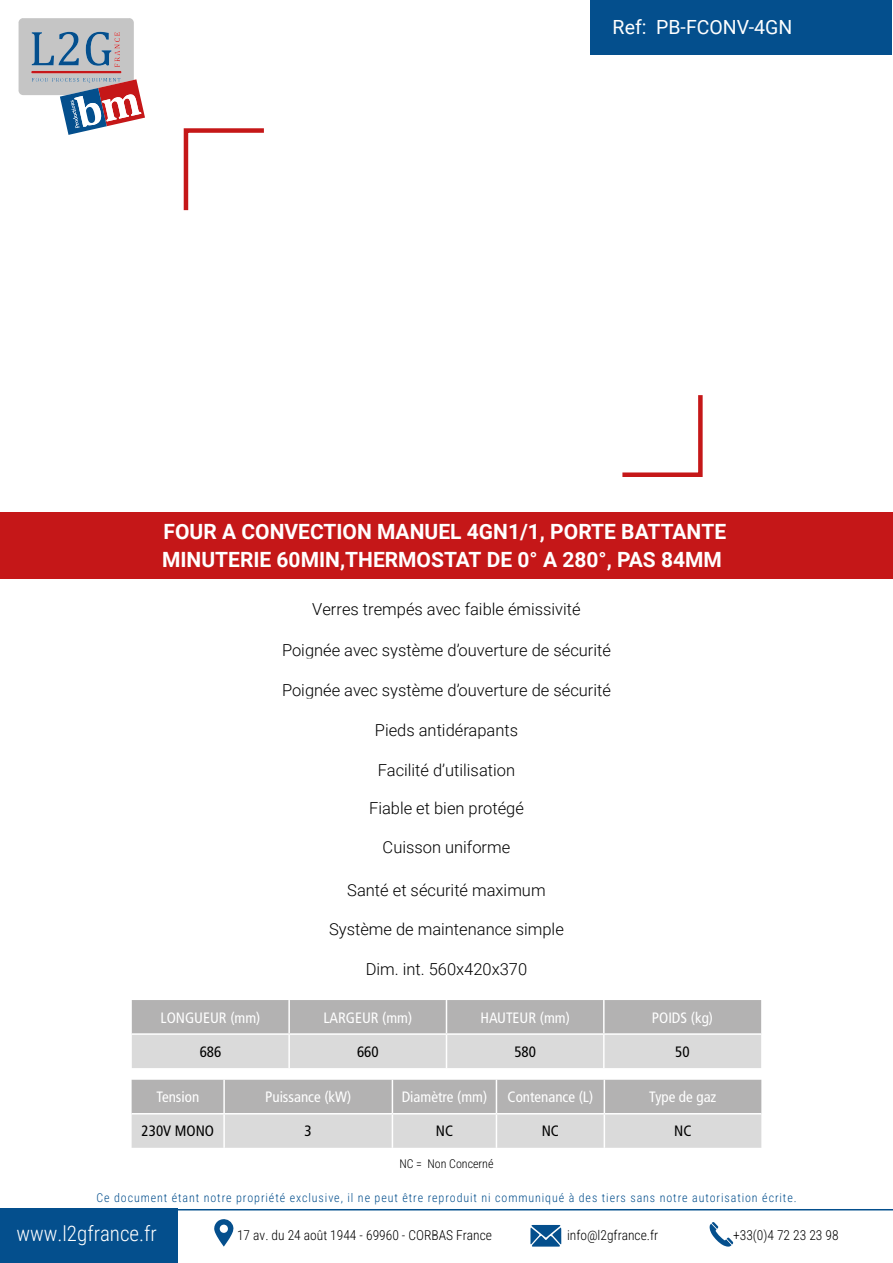
<style>
.page{position:relative;width:893px;height:1263px;background:#fff}
.page>*{position:absolute;margin:0;border:0;box-sizing:border-box;transform-origin:0 0}
.t1{font:700 21px/27.9px "Roboto";color:#fff}
.t2{font:21px "Roboto Condensed";color:#fff}
.t3{font:19.5px "Roboto";color:#fff}
.t4{font:300 16.5px "Roboto";color:#000}
.t5{font:condensed 15px "Frutiger LT Std";color:#fff}
.t6{font:condensed 15px "Frutiger LT Std";color:#000}
.t7{font:13.5px "Roboto Condensed";color:#000}
.t8{font:12px "Roboto Condensed";letter-spacing:.075em;color:#044f8d}
.t9{font:12px "Roboto Condensed";color:#000}
</style>
<div class="page">
<div style="left:0;top:513px;width:893px;height:66px;background:#c51718"></div>
<svg style="left:622px;top:395px;width:81px;height:82px"></svg>
<svg style="left:183px;top:128px;width:81px;height:83px"></svg>
<svg style="left:18px;top:18px;width:127px;height:117px"></svg>
<div style="left:590px;top:0;width:301px;height:54px;background:#044f8d"></div>
<div style="left:0;top:1209px;width:178px;height:54px;background:#044f8d"></div>
<hr style="left:178px;top:1209px;width:715px;height:1px;background:#044f8d">
<svg style="left:214px;top:1219px;width:20px;height:27px"></svg>
<svg style="left:530px;top:1225px;width:31px;height:21px"></svg>
<svg style="left:710px;top:1222px;width:23px;height:24px"></svg>
<svg style="left:132px;top:1000px;width:629px;height:68px;background:#c6c6c6"></svg>
<hr style="left:288px;top:1000px;width:2px;height:33px;background:#fff">
<hr style="left:446px;top:1000px;width:1px;height:33px;background:#fff">
<hr style="left:603px;top:1000px;width:2px;height:33px;background:#fff">
<hr style="left:132px;top:1033px;width:157px;height:2px;background:#fff">
<hr style="left:289px;top:1033px;width:157px;height:2px;background:#fff">
<hr style="left:288px;top:1035px;width:2px;height:33px;background:#fff">
<hr style="left:446px;top:1033px;width:158px;height:2px;background:#fff">
<hr style="left:446px;top:1035px;width:1px;height:33px;background:#fff">
<hr style="left:604px;top:1033px;width:157px;height:2px;background:#fff">
<hr style="left:603px;top:1035px;width:2px;height:33px;background:#fff">
<svg style="left:132px;top:1080px;width:629px;height:68px;background:#c7c6c6"></svg>
<hr style="left:223px;top:1080px;width:2px;height:33px;background:#fff">
<hr style="left:392px;top:1080px;width:1px;height:33px;background:#fff">
<hr style="left:496px;top:1080px;width:1px;height:33px;background:#fff">
<hr style="left:604px;top:1080px;width:1px;height:33px;background:#fff">
<hr style="left:132px;top:1113px;width:92px;height:1px;background:#fff">
<hr style="left:224px;top:1113px;width:168px;height:1px;background:#fff">
<hr style="left:223px;top:1114px;width:2px;height:34px;background:#fff">
<hr style="left:392px;top:1113px;width:104px;height:1px;background:#fff">
<hr style="left:392px;top:1114px;width:1px;height:34px;background:#fff">
<hr style="left:496px;top:1113px;width:108px;height:1px;background:#fff">
<hr style="left:496px;top:1114px;width:1px;height:34px;background:#fff">
<hr style="left:604px;top:1113px;width:157px;height:1px;background:#fff">
<hr style="left:604px;top:1114px;width:1px;height:34px;background:#fff">
<p class="t3" style="left:613px;top:13px;width:35px">Ref:</p>
<p class="t3" style="left:656px;top:13px;width:138px">PB-FCONV-4GN</p>
<p class="t1" style="left:162px;top:516px;width:566px">FOUR A CONVECTION MANUEL 4GN1/1, PORTE BATTANTE<br>MINUTERIE 60MIN,THERMOSTAT DE 0° A 280°, PAS 84MM</p>
<p class="t4" style="left:312px;top:598px;width:270px">Verres trempés avec faible émissivité</p>
<p class="t4" style="left:282px;top:638px;width:330px">Poignée avec système d’ouverture de sécurité</p>
<p class="t4" style="left:282px;top:678px;width:330px">Poignée avec système d’ouverture de sécurité</p>
<p class="t4" style="left:375px;top:718px;width:145px">Pieds antidérapants</p>
<p class="t4" style="left:378px;top:758px;width:139px">Facilité d’utilisation</p>
<p class="t4" style="left:369px;top:797px;width:156px">Fiable et bien protégé</p>
<p class="t4" style="left:383px;top:836px;width:129px">Cuisson uniforme</p>
<p class="t4" style="left:347px;top:879px;width:200px">Santé et sécurité maximum</p>
<p class="t4" style="left:329px;top:917px;width:236px">Système de maintenance simple</p>
<p class="t4" style="left:366px;top:957px;width:163px">Dim. int. 560x420x370</p>
<p class="t5" style="left:161px;top:1009px;width:101px">LONGUEUR (mm)</p>
<p class="t5" style="left:323px;top:1009px;width:90px">LARGEUR (mm)</p>
<p class="t5" style="left:480px;top:1009px;width:91px">HAUTEUR (mm)</p>
<p class="t5" style="left:652px;top:1009px;width:63px">POIDS (kg)</p>
<p class="t6" style="left:200px;top:1043px;width:23px">686</p>
<p class="t6" style="left:357px;top:1043px;width:23px">660</p>
<p class="t6" style="left:514px;top:1043px;width:23px">580</p>
<p class="t6" style="left:675px;top:1043px;width:16px">50</p>
<p class="t5" style="left:156px;top:1088px;width:44px">Tension</p>
<p class="t5" style="left:265px;top:1088px;width:88px">Puissance (kW)</p>
<p class="t5" style="left:402px;top:1088px;width:87px">Diamètre (mm)</p>
<p class="t5" style="left:508px;top:1088px;width:87px">Contenance (L)</p>
<p class="t5" style="left:649px;top:1088px;width:69px">Type de gaz</p>
<p class="t6" style="left:142px;top:1122px;width:74px">230V MONO</p>
<p class="t6" style="left:305px;top:1122px;width:9px">3</p>
<p class="t6" style="left:436px;top:1122px;width:19px">NC</p>
<p class="t6" style="left:542px;top:1122px;width:19px">NC</p>
<p class="t6" style="left:674px;top:1122px;width:19px">NC</p>
<p class="t9" style="left:399px;top:1156px;width:96px">NC = Non Concerné</p>
<p class="t8" style="left:97px;top:1190px;width:702px">Ce document étant notre propriété exclusive, il ne peut être reproduit ni communiqué à des tiers sans notre autorisation écrite.</p>
<p class="t2" style="left:16px;top:1218px;width:142px">www.l2gfrance.fr</p>
<p class="t7" style="left:237px;top:1226px;width:256px">17 av. du 24 août 1944 - 69960 - CORBAS France</p>
<p class="t7" style="left:567px;top:1226px;width:93px">info@l2gfrance.fr</p>
<p class="t7" style="left:733px;top:1226px;width:107px">+33(0)4 72 23 23 98</p>
</div>
